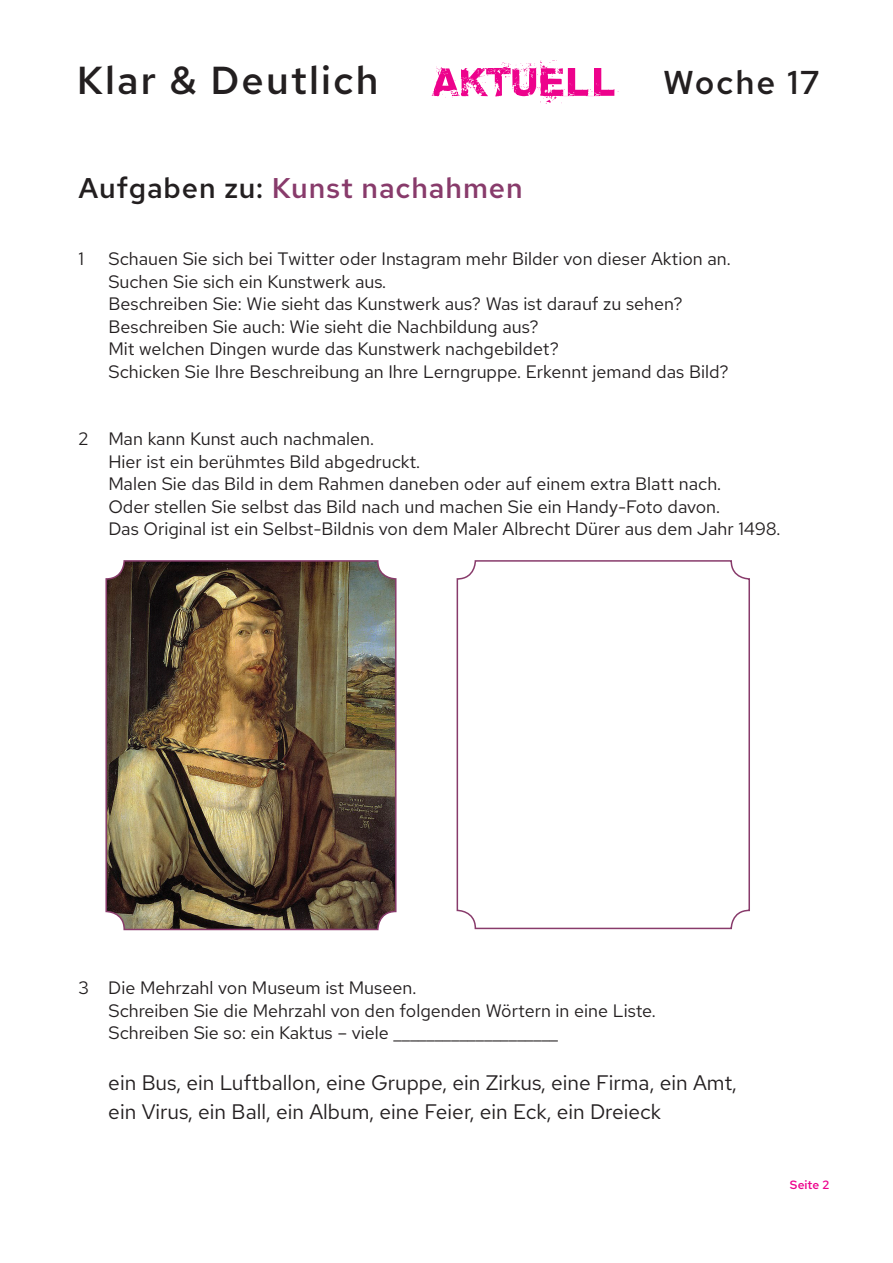
<style>
.page{position:relative;width:893px;height:1263px;background:#fff}
.page>*{position:absolute;margin:0;border:0;box-sizing:border-box;transform-origin:0 0}
.Titel_Aufgabenseiten{font:500 39px "Red Hat Text";letter-spacing:.055em;color:#231f20}
.Titel_Aufgabenseiten-2{font:500 33px "Red Hat Text";letter-spacing:.055em;color:#231f20}
.Überschrift_Fragen{font:500 28.5px "Red Hat Text";letter-spacing:.03em;color:#883b6b}
.Fragentext{font:21px/28.5px "Red Hat Text";color:#231f20}
.Fragentext-2{font:18px/22.5px "Red Hat Text";color:#231f20}
.Pagina{font:500 12px "Red Hat Text";color:#ed028c}
.s1{color:#231f20}
</style>
<div class="page">
<svg style="left:431px;top:61px;width:188px;height:43px"></svg>
<img style="left:108px;top:563px;width:285px;height:364px">
<div style="left:105px;top:560px;width:291px;height:370px;border:2px solid #883b6b;border-radius:18px"></div>
<div style="left:457px;top:560px;width:293px;height:369px;border:2px solid #883b6b;border-radius:18px"></div>
<p class="Titel_Aufgabenseiten" style="left:77px;top:54px;width:303px">Klar &amp; Deutlich</p>
<p class="Titel_Aufgabenseiten-2" style="left:663px;top:60px;width:158px">Woche 17</p>
<p class="Überschrift_Fragen" style="left:79px;top:169px;width:446px"><span class="s1">Aufgaben zu:</span> Kunst nachahmen</p>
<p class="Fragentext-2" style="left:79px;top:247px;width:7px">1</p>
<p class="Fragentext-2" style="left:108px;top:247px;width:624px">Schauen Sie sich bei Twitter oder Instagram mehr Bilder von dieser Aktion an.</p>
<p class="Fragentext-2" style="left:108px;top:270px;width:279px">Suchen Sie sich ein Kunstwerk aus.</p>
<p class="Fragentext-2" style="left:108px;top:292px;width:576px">Beschreiben Sie: Wie sieht das Kunstwerk aus? Was ist darauf zu sehen?</p>
<p class="Fragentext-2" style="left:108px;top:315px;width:432px">Beschreiben Sie auch: Wie sieht die Nachbildung aus?</p>
<p class="Fragentext-2" style="left:108px;top:337px;width:452px">Mit welchen Dingen wurde das Kunstwerk nachgebildet?</p>
<p class="Fragentext-2" style="left:108px;top:360px;width:622px">Schicken Sie Ihre Beschreibung an Ihre Lerngruppe. Erkennt jemand das Bild?</p>
<p class="Fragentext-2" style="left:79px;top:427px;width:297px">2 Man kann Kunst auch nachmalen.</p>
<p class="Fragentext-2" style="left:108px;top:450px;width:313px">Hier ist ein berühmtes Bild abgedruckt.</p>
<p class="Fragentext-2" style="left:108px;top:472px;width:614px">Malen Sie das Bild in dem Rahmen daneben oder auf einem extra Blatt nach.<br>Oder stellen Sie selbst das Bild nach und machen Sie ein Handy-Foto davon.</p>
<p class="Fragentext-2" style="left:108px;top:517px;width:674px">Das Original ist ein Selbst-Bildnis von dem Maler Albrecht Dürer aus dem Jahr 1498.</p>
<p class="Fragentext-2" style="left:108px;top:976px;width:549px;text-indent:-30px">3 Die Mehrzahl von Museum ist Museen.<br>Schreiben Sie die Mehrzahl von den folgenden Wörtern in eine Liste.</p>
<p class="Fragentext-2" style="left:108px;top:1021px;width:451px">Schreiben Sie so: ein Kaktus – viele ____________________</p>
<p class="Fragentext" style="left:108px;top:1068px;width:630px">ein Bus, ein Luftballon, eine Gruppe, ein Zirkus, eine Firma, ein Amt, ein Virus, ein Ball, ein Album, eine Feier, ein Eck, ein Dreieck</p>
<p class="Pagina" style="left:790px;top:1176px;width:41px">Seite 2</p>
</div>
